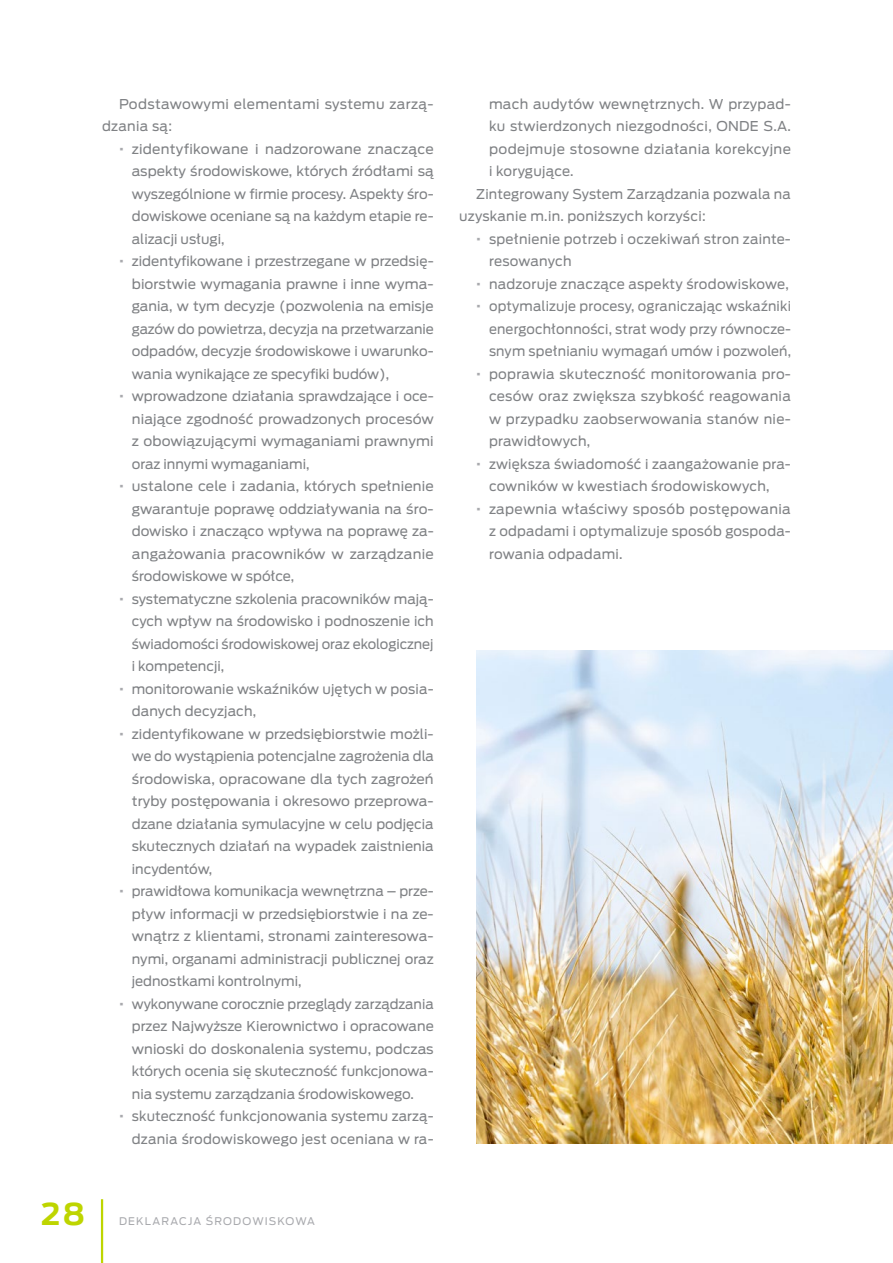
<style>
.page{position:relative;width:893px;height:1263px;background:#fff}
.page>*{position:absolute;margin:0;border:0;box-sizing:border-box;transform-origin:0 0}
.t1{font:700 30px "Ford Antenna";color:#bed500}
.tekst{font:13.5px/22.5px "Ford Antenna";letter-spacing:.005em;color:#808285;text-align:justify}
.tekst-2{font:13.5px/22.5px "Ford Antenna";letter-spacing:.025em;color:#808285}
.t2{font:10.5px "Ford Antenna";letter-spacing:.105em;color:#a8a9ad}
</style>
<div class="page">
<img style="left:476px;top:650px;width:417px;height:494px">
<hr style="left:101px;top:1199px;width:2px;height:64px;background:#bed500">
<p class="tekst-2" style="left:102px;top:91px;width:333px;text-indent:17px">Podstawowymi elementami systemu zarzą&shy;dzania są:</p>
<p class="tekst" style="left:132px;top:136px;width:303px">zidentyfikowane i nadzorowane znaczące aspekty środowiskowe, których źródłami są wyszególnione w firmie procesy. Aspekty śro&shy;dowiskowe oceniane są na każdym etapie re&shy;alizacji usługi,</p>
<p class="tekst" style="left:132px;top:248px;width:303px">zidentyfikowane i przestrzegane w przedsię&shy;biorstwie wymagania prawne i inne wyma&shy;gania, w tym decyzje (pozwolenia na emisje gazów do powietrza, decyzja na przetwarzanie odpadów, decyzje środowiskowe i uwarunko&shy;wania wynikające ze specyfiki budów),</p>
<p class="tekst" style="left:132px;top:383px;width:303px">wprowadzone działania sprawdzające i oce&shy;niające zgodność prowadzonych procesów z obowiązującymi wymaganiami prawnymi oraz innymi wymaganiami,</p>
<p class="tekst" style="left:132px;top:473px;width:303px">ustalone cele i zadania, których spełnienie gwarantuje poprawę oddziaływania na śro&shy;dowisko i znacząco wpływa na poprawę za&shy;angażowania pracowników w zarządzanie środowiskowe w spółce,</p>
<p class="tekst" style="left:132px;top:586px;width:303px">systematyczne szkolenia pracowników mają&shy;cych wpływ na środowisko i podnoszenie ich świadomości środowiskowej oraz ekologicznej i kompetencji,</p>
<p class="tekst" style="left:132px;top:676px;width:303px">monitorowanie wskaźników ujętych w posia&shy;danych decyzjach,</p>
<p class="tekst" style="left:132px;top:721px;width:304px">zidentyfikowane w przedsiębiorstwie możli&shy;we do wystąpienia potencjalne zagrożenia dla środowiska, opracowane dla tych zagrożeń tryby postępowania i okresowo przeprowa&shy;dzane działania symulacyjne w celu podjęcia skutecznych działań na wypadek zaistnienia incydentów,</p>
<p class="tekst" style="left:132px;top:878px;width:303px">prawidłowa komunikacja wewnętrzna – prze&shy;pływ informacji w przedsiębiorstwie i na ze&shy;wnątrz z klientami, stronami zainteresowa&shy;nymi, organami administracji publicznej oraz jednostkami kontrolnymi,</p>
<p class="tekst" style="left:132px;top:991px;width:303px">wykonywane corocznie przeglądy zarządzania przez Najwyższe Kierownictwo i opracowane wnioski do doskonalenia systemu, podczas których ocenia się skuteczność funkcjonowa&shy;nia systemu zarządzania środowiskowego.</p>
<p class="tekst" style="left:132px;top:1103px;width:303px">skuteczność funkcjonowania systemu zarzą&shy;dzania środowiskowego jest oceniana w ra-</p>
<h1 class="t1" style="left:41px;top:1187px;width:45px">28</h1>
<p class="t2" style="left:119px;top:1212px;width:197px">DEKLARACJA ŚRODOWISKOWA</p>
<p class="tekst" style="left:489px;top:91px;width:304px">mach audytów wewnętrznych. W przypad&shy;ku stwierdzonych niezgodności, ONDE S.A. podejmuje stosowne działania korekcyjne i korygujące.</p>
<p class="tekst" style="left:459px;top:181px;width:333px;text-indent:17px">Zintegrowany System Zarządzania pozwala na uzyskanie m.in. poniższych korzyści:</p>
<p class="tekst" style="left:489px;top:226px;width:303px">spełnienie potrzeb i oczekiwań stron zainte&shy;resowanych</p>
<p class="tekst" style="left:489px;top:271px;width:301px">nadzoruje znaczące aspekty środowiskowe,</p>
<p class="tekst" style="left:489px;top:293px;width:304px">optymalizuje procesy, ograniczając wskaźniki energochłonności, strat wody przy równocze&shy;snym spełnianiu wymagań umów i pozwoleń,</p>
<p class="tekst" style="left:489px;top:361px;width:303px">poprawia skuteczność monitorowania pro&shy;cesów oraz zwiększa szybkość reagowania w przypadku zaobserwowania stanów nie&shy;prawidłowych,</p>
<p class="tekst" style="left:489px;top:451px;width:303px">zwiększa świadomość i zaangażowanie pra&shy;cowników w kwestiach środowiskowych,</p>
<p class="tekst" style="left:489px;top:496px;width:303px">zapewnia właściwy sposób postępowania z odpadami i optymalizuje sposób gospoda&shy;rowania odpadami.</p>
</div>
